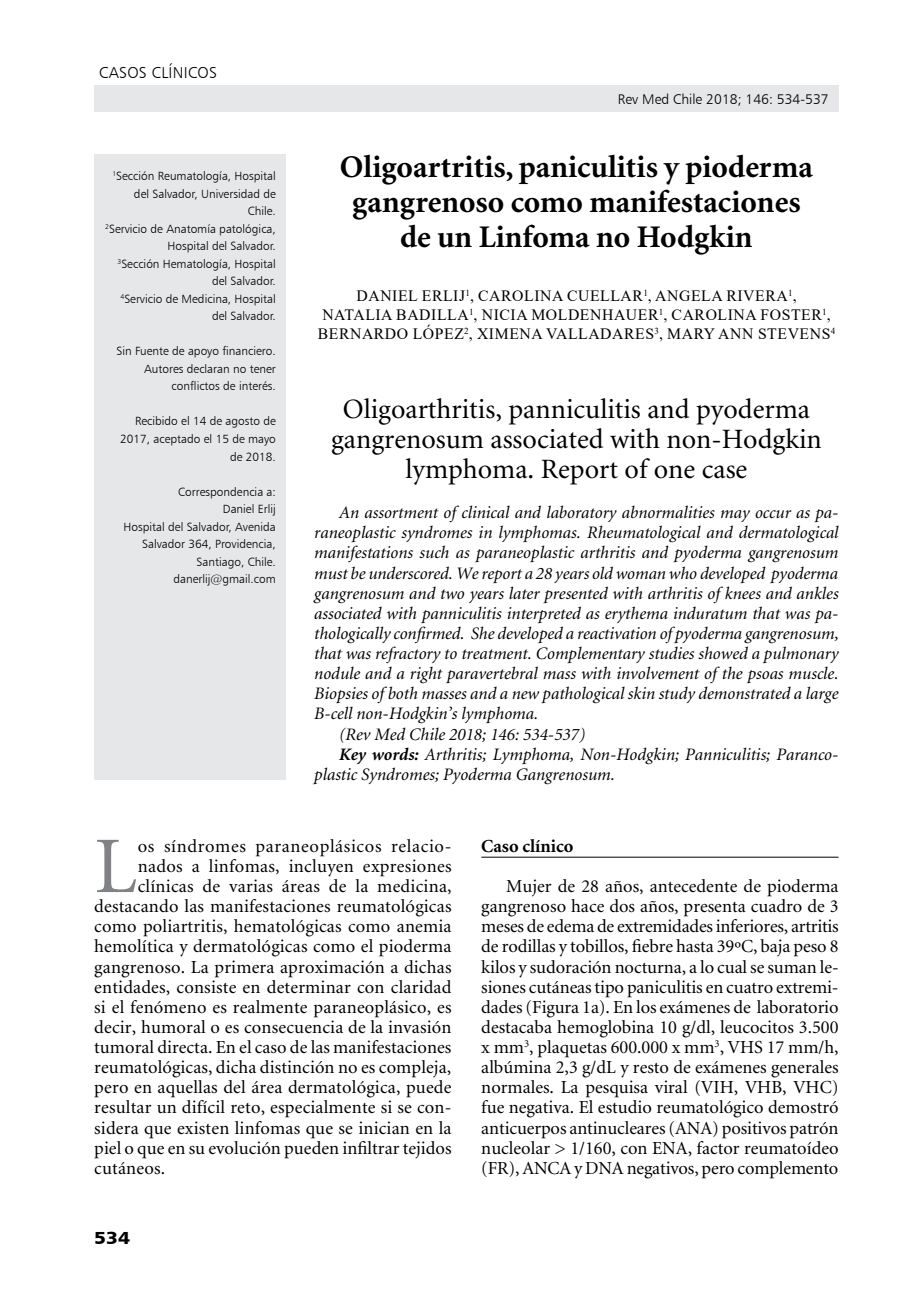
<style>
.page{position:relative;width:918px;height:1315px;background:#fff}
.page>*{position:absolute;margin:0;border:0;box-sizing:border-box;transform-origin:0 0}
.t1{font:80.33px "Minion";color:#808285}
.t2{font:700 31.5px/35px "Minion";color:#000;text-align:center}
.t3{font:28px/29.8px "Minion";color:#000;text-align:center}
.t4{font:18.38px/20.1px "Minion";letter-spacing:.01em;color:#000;text-align:justify}
.t5{font:18.38px "Minion";letter-spacing:.035em;color:#000}
.t6{font:700 18.38px "Minion";color:#000}
.t7{font:italic 17.5px "Minion";color:#000}
.t8{font:17.5px "Humanist 777 BT Black B";color:#000;scale:1.1 1}
.t9{font:15.75px/18.9px "Times New Roman";letter-spacing:.035em;color:#000;text-align:center}
.t10{font:15.75px "Humanist 777 BT Light B";letter-spacing:.02em;color:#000}
.t11{font:14px "Humanist 777 BT Light B";color:#000}
.t12{font:11.9px/17.5px "Humanist 777 BT Light B";color:#000;text-align:right}
.s1{font-weight:700}
</style>
<div class="page">
<div style="left:94px;top:85px;width:744px;height:26px;background:#e6e7e8"></div>
<div style="left:94px;top:154px;width:192px;height:626px;background:#e6e7e8"></div>
<hr style="left:481px;top:856px;width:357px;height:1px;background:#000">
<p class="t10" style="left:99px;top:63px;width:119px">casos clínicos</p>
<p class="t12" style="left:105px;top:167px;width:172px"><sup>1</sup>Sección Reumatología, Hospital del Salvador, Universidad de<br>Chile.<br><sup>2</sup>Servicio de Anatomía patológica,<br>Hospital del Salvador.<br><sup>3</sup>Sección Hematología, Hospital del Salvador.<br><sup>4</sup>Servicio de Medicina, Hospital del Salvador.</p>
<p class="t12" style="left:116px;top:342px;width:161px">Sin Fuente de apoyo financiero.<br>Autores declaran no tener conflictos de interés.</p>
<p class="t12" style="left:120px;top:412px;width:157px">Recibido el 14 de agosto de<br>2017, aceptado el 15 de mayo de 2018.</p>
<p class="t12" style="left:124px;top:482px;width:154px">Correspondencia a:<br>Daniel Erlij<br>Hospital del Salvador, Avenida<br>Salvador 364, Providencia,<br>Santiago, Chile. danerlij@gmail.com</p>
<p class="t11" style="left:618px;top:90px;width:212px">Rev Med Chile 2018; 146: 534-537</p>
<h2 class="t2" style="left:340px;top:151px;width:474px">Oligoartritis, paniculitis y pioderma gangrenoso como manifestaciones de un Linfoma no Hodgkin</h2>
<p class="t9" style="left:318px;top:286px;width:519px">DANIEL ERLIJ<sup>1</sup>, CAROLINA CUELLAR<sup>1</sup>, ANGELA RIVERA<sup>1</sup>,<br>NATALIA BADILLA<sup>1</sup>, NICIA MOLDENHAUER<sup>1</sup>, CAROLINA FOSTER<sup>1</sup>,<br>BERNARDO LÓPEZ<sup>2</sup>, XIMENA VALLADARES<sup>3</sup>, MARY ANN STEVENS<sup>4</sup></p>
<h3 class="t3" style="left:331px;top:395px;width:492px">Oligoarthritis, panniculitis and pyoderma gangrenosum associated with non-Hodgkin lymphoma. Report of one case</h3>
<p class="t7" style="left:339px;top:504px;width:501px">An assortment of clinical and laboratory abnormalities may occur as pa-</p>
<p class="t7" style="left:314px;top:524px;width:526px">raneoplastic syndromes in lymphomas. Rheumatological and dermatological</p>
<p class="t7" style="left:314px;top:544px;width:526px">manifestations such as paraneoplastic arthritis and pyoderma gangrenosum</p>
<p class="t7" style="left:314px;top:564px;width:525px">must be underscored. We report a 28 years old woman who developed pyoderma</p>
<p class="t7" style="left:314px;top:584px;width:526px">gangrenosum and two years later presented with arthritis of knees and ankles</p>
<p class="t7" style="left:314px;top:604px;width:526px">associated with panniculitis interpreted as erythema induratum that was pa-</p>
<p class="t7" style="left:314px;top:624px;width:526px">thologically confirmed. She developed a reactivation of pyoderma gangrenosum,</p>
<p class="t7" style="left:314px;top:645px;width:526px">that was refractory to treatment. Complementary studies showed a pulmonary</p>
<p class="t7" style="left:314px;top:665px;width:526px">nodule and a right paravertebral mass with involvement of the psoas muscle.</p>
<p class="t7" style="left:314px;top:685px;width:526px">Biopsies of both masses and a new pathological skin study demonstrated a large</p>
<p class="t7" style="left:314px;top:705px;width:226px">B-cell non-Hodgkin’s lymphoma.</p>
<p class="t7" style="left:339px;top:725px;width:248px">(Rev Med Chile 2018; 146: 534-537)</p>
<p class="t7" style="left:339px;top:745px;width:501px"><span class="s1">Key words:</span> Arthritis; Lymphoma, Non-Hodgkin; Panniculitis; Paranco-</p>
<p class="t7" style="left:314px;top:765px;width:302px">plastic Syndromes; Pyoderma Gangrenosum.</p>
<h1 class="t1" style="left:94px;top:827px;width:44px">L</h1>
<p class="t5" style="left:138px;top:837px;width:315px">os síndromes paraneoplásicos relacio-</p>
<p class="t4" style="left:138px;top:856px;width:315px">nados a linfomas, incluyen expresiones</p>
<p class="t4" style="left:138px;top:877px;width:315px">clínicas de varias áreas de la medicina,</p>
<p class="t4" style="left:94px;top:897px;width:359px">destacando las manifestaciones reumatológicas</p>
<p class="t4" style="left:94px;top:917px;width:359px">como poliartritis, hematológicas como anemia</p>
<p class="t4" style="left:94px;top:937px;width:359px">hemolítica y dermatológicas como el pioderma</p>
<p class="t4" style="left:94px;top:957px;width:359px">gangrenoso. La primera aproximación a dichas</p>
<p class="t4" style="left:94px;top:977px;width:359px">entidades, consiste en determinar con claridad</p>
<p class="t4" style="left:94px;top:997px;width:359px">si el fenómeno es realmente paraneoplásico, es</p>
<p class="t4" style="left:94px;top:1017px;width:359px">decir, humoral o es consecuencia de la invasión</p>
<p class="t4" style="left:94px;top:1037px;width:359px">tumoral directa. En el caso de las manifestaciones</p>
<p class="t4" style="left:94px;top:1058px;width:358px">reumatológicas, dicha distinción no es compleja,</p>
<p class="t4" style="left:94px;top:1078px;width:359px">pero en aquellas del área dermatológica, puede</p>
<p class="t4" style="left:94px;top:1098px;width:359px">resultar un difícil reto, especialmente si se con-</p>
<p class="t4" style="left:94px;top:1118px;width:359px">sidera que existen linfomas que se inician en la</p>
<p class="t4" style="left:94px;top:1138px;width:359px">piel o que en su evolución pueden infiltrar tejidos</p>
<p class="t4" style="left:94px;top:1158px;width:72px">cutáneos.</p>
<p class="t8" style="left:94px;top:1226px;width:34px">534</p>
<p class="t6" style="left:481px;top:836px;width:94px">Caso clínico</p>
<p class="t4" style="left:481px;top:877px;width:359px;text-indent:25px">Mujer de 28 años, antecedente de pioderma gangrenoso hace dos años, presenta cuadro de 3 meses de edema de extremidades inferiores, artritis de rodillas y tobillos, fiebre hasta 39ºC, baja peso 8 kilos y sudoración nocturna, a lo cual se suman le&shy;siones cutáneas tipo paniculitis en cuatro extremi&shy;dades (Figura 1a). En los exámenes de laboratorio destacaba hemoglobina 10 g/dl, leucocitos 3.500 x mm<sup>3</sup>, plaquetas 600.000 x mm<sup>3</sup>, VHS 17 mm/h, albúmina 2,3 g/dL y resto de exámenes generales normales. La pesquisa viral (VIH, VHB, VHC) fue negativa. El estudio reumatológico demostró anticuerpos antinucleares (ANA) positivos patrón nucleolar &gt; 1/160, con ENA, factor reumatoídeo (FR), ANCA y DNA negativos, pero complemento</p>
</div>
